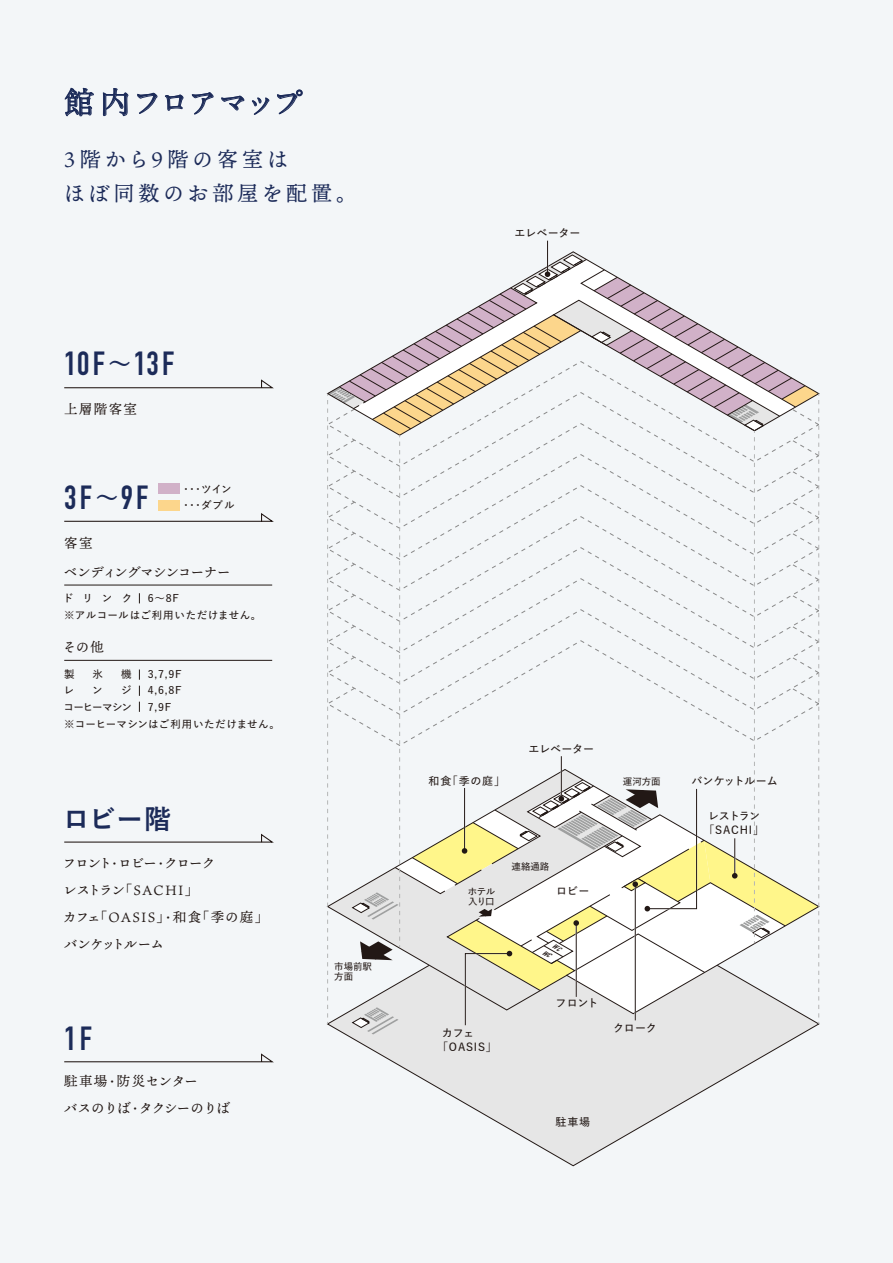
<style>
.page{position:relative;width:893px;height:1263px;background:#f3f6f8}
.page>*{position:absolute;margin:0;border:0;box-sizing:border-box;transform-origin:0 0}
.t1{font:700 33px "DIN Condensed";letter-spacing:.1em;color:#1c2b59}
.t2{font:700 30px "A1 Mincho Std";letter-spacing:-.05em;color:#1c2b59}
.t3{font:27px "Yu Gothic Std B";color:#1c2b59}
.t4{font:21px/34.5px "Ten Mincho Text";letter-spacing:.185em;color:#1c2b59}
.t5{font:13.5px/27px "Ten Mincho Text";letter-spacing:-.055em;color:#221815}
.t6{font:13.5px/27px "Ten Mincho Text";letter-spacing:-.03em;color:#221815}
.t7{font:10.95px "Yu Gothic Std D";color:#221815}
.t8{font:10.95px/14.2px "Yu Gothic Std D";letter-spacing:.02em;color:#221815;text-align:center}
.t9{font:10.95px/14.2px "Yu Gothic Std D";letter-spacing:.075em;color:#221815}
.t10{font:10.5px/16.5px "Yu Gothic Std D";letter-spacing:.045em;color:#221815}
.t11{font:10.5px "Yu Gothic Std D";letter-spacing:.025em;color:#221815}
.t12{font:10.5px/16.5px "Yu Gothic Std D";letter-spacing:-.08em;color:#221815;text-align:right}
.t13{font:9.45px/10.2px "Yu Gothic Std D";color:#221815}
.t14{font:italic 700 6.9px/10.5px "DIN Condensed";color:#221815;scale:1.14 1}
.s1{font-family:"Yu Gothic Std B";font-weight:400;font-size:23.1px}
</style>
<div class="page">
<svg style="left:326px;top:1014px;width:494px;height:152px"></svg>
<svg style="left:65px;top:88px;width:29px;height:28px"></svg>
<svg style="left:103px;top:88px;width:25px;height:28px"></svg>
<svg style="left:137px;top:93px;width:20px;height:21px"></svg>
<svg style="left:165px;top:95px;width:18px;height:16px"></svg>
<svg style="left:192px;top:92px;width:22px;height:22px"></svg>
<svg style="left:221px;top:96px;width:23px;height:14px"></svg>
<svg style="left:252px;top:97px;width:17px;height:18px"></svg>
<svg style="left:277px;top:90px;width:26px;height:24px"></svg>
<svg style="left:64px;top:513px;width:210px;height:9px"></svg>
<svg style="left:64px;top:379px;width:210px;height:10px"></svg>
<svg style="left:64px;top:833px;width:210px;height:10px"></svg>
<svg style="left:64px;top:1053px;width:210px;height:10px"></svg>
<hr style="left:547px;top:241px;width:1px;height:33px;background:#221815">
<div style="left:159px;top:483px;width:21px;height:11px;background:#d1b1c8"></div>
<div style="left:159px;top:500px;width:21px;height:11px;background:#fcd68c"></div>
<hr style="left:64px;top:585px;width:208px;height:1px;background:#221815">
<svg style="left:327px;top:252px;width:492px;height:782px"></svg>
<hr style="left:64px;top:660px;width:208px;height:1px;background:#221815">
<h2 class="t2" style="left:64px;top:78px;width:240px">館内フロアマップ</h2>
<h3 class="t4" style="left:64px;top:142px;width:295px">3階から9階の客室は<br>ほぼ同数のお部屋を配置。</h3>
<h1 class="t1" style="left:64px;top:341px;width:112px">10F<span class="s1">～</span>13F</h1>
<p class="t6" style="left:64px;top:396px;width:74px">上層階客室</p>
<h1 class="t1" style="left:64px;top:475px;width:86px">3F<span class="s1">～</span>9F</h1>
<p class="t6" style="left:64px;top:529px;width:30px">客室</p>
<p class="t10" style="left:181px;top:480px;width:55px">・・・ツイン・・・ダブル</p>
<p class="t6" style="left:64px;top:558px;width:168px">ベンディングマシンコーナー</p>
<p class="t10" style="left:63px;top:589px;width:70px">ドリンク</p>
<p class="t10" style="left:64px;top:589px;width:199px;text-align:center">6～8F<br>※アルコールはご利用いただけません。</p>
<p class="t6" style="left:63px;top:634px;width:43px">その他</p>
<p class="t10" style="left:64px;top:665px;width:12px">製</p>
<p class="t10" style="left:93px;top:665px;width:12px">氷</p>
<p class="t10" style="left:121px;top:665px;width:12px">機</p>
<p class="t10" style="left:64px;top:682px;width:12px">レ</p>
<p class="t10" style="left:92px;top:682px;width:12px">ン</p>
<p class="t12" style="left:64px;top:682px;width:70px">ジ<br>コーヒーマシン</p>
<p class="t10" style="left:148px;top:665px;width:35px;text-align:justify">3,7,9F 4,6,8F 7,9F</p>
<p class="t11" style="left:64px;top:716px;width:217px">※コーヒーマシンはご利用いただけません。</p>
<h3 class="t3" style="left:63px;top:799px;width:110px">ロビー階</h3>
<p class="t5" style="left:63px;top:850px;width:207px">フロント・ロビー・クローク<br>レストラン「SACHI」<br>カフェ「OASIS」・和食「季の庭」バンケットルーム</p>
<h1 class="t1" style="left:64px;top:1016px;width:29px">1F</h1>
<p class="t6" style="left:64px;top:1068px;width:168px">駐車場・防災センター<br>バスのりば・タクシーのりば</p>
<p class="t13" style="left:334px;top:961px;width:39px">市場前駅方面</p>
<p class="t7" style="left:515px;top:225px;width:67px">エレベーター</p>
<p class="t7" style="left:429px;top:773px;width:78px">和食「季の庭」</p>
<p class="t7" style="left:528px;top:740px;width:67px">エレベーター</p>
<p class="t13" style="left:623px;top:776px;width:39px">運河方面</p>
<p class="t13" style="left:512px;top:861px;width:39px">連絡通路</p>
<p class="t13" style="left:468px;top:886px;width:29px">ホテル</p>
<p class="t7" style="left:556px;top:883px;width:35px">ロビー</p>
<p class="t13" style="left:468px;top:896px;width:28px">入り口</p>
<p class="t14" style="left:551px;top:938px;width:14px;text-indent:5px;rotate:30deg">WC<br>WC</p>
<p class="t9" style="left:437px;top:1025px;width:61px;text-indent:5px">カフェ「OASIS」</p>
<p class="t7" style="left:556px;top:995px;width:44px">フロント</p>
<p class="t7" style="left:613px;top:1019px;width:45px">クローク</p>
<p class="t7" style="left:555px;top:1114px;width:36px">駐車場</p>
<p class="t7" style="left:692px;top:773px;width:88px">バンケットルーム</p>
<p class="t8" style="left:703px;top:808px;width:62px">レストラン「SACHI」</p>
</div>
